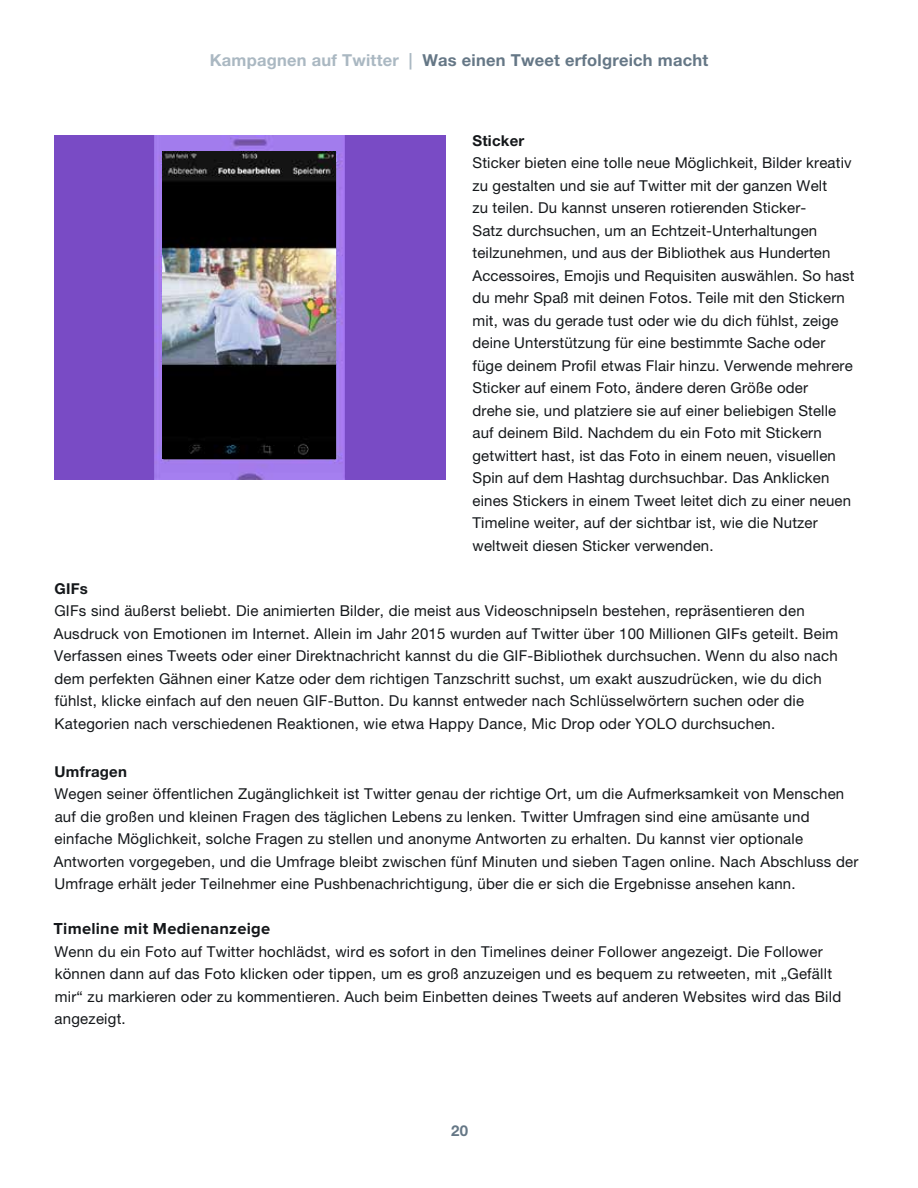
<style>
.page{position:relative;width:918px;height:1188px;background:#fff}
.page>*{position:absolute;margin:0;border:0;box-sizing:border-box;transform-origin:0 0}
.t1{font:700 16.5px "Helvetica Neue LT Pro";letter-spacing:.015em;color:#657786}
.t2{font:700 16.5px "Proxima Nova";letter-spacing:.015em;color:#14171a}
.t3{font:15px/22.5px "Helvetica Neue LT Pro";letter-spacing:.015em;color:#14171a}
.t4{font:700 15px "Helvetica Neue LT Pro";letter-spacing:.015em;color:#14171a}
.t5{font:700 15px "Helvetica Neue LT Pro";color:#657786}
.s1{color:#aab8c2}
</style>
<div class="page">
<div style="left:54px;top:135px;width:392px;height:345px;background:#794bc5"></div>
<img style="left:154px;top:135px;width:191px;height:345px">
<img style="left:163px;top:152px;width:173px;height:307px">
<p class="t1" style="left:210px;top:50px;width:500px"><span class="s1">Kampagnen auf Twitter |</span> Was einen Tweet erfolgreich macht</p>
<p class="t4" style="left:472px;top:131px;width:53px">Sticker</p>
<p class="t3" style="left:472px;top:151px;width:384px">Sticker bieten eine tolle neue Möglichkeit, Bilder kreativ zu gestalten und sie auf Twitter mit der ganzen Welt<br>zu teilen. Du kannst unseren rotierenden Sticker-<br>Satz durchsuchen, um an Echtzeit-Unterhaltungen teilzunehmen, und aus der Bibliothek aus Hunderten Accessoires, Emojis und Requisiten auswählen. So hast du mehr Spaß mit deinen Fotos. Teile mit den Stickern mit, was du gerade tust oder wie du dich fühlst, zeige deine Unterstützung für eine bestimmte Sache oder füge deinem Profil etwas Flair hinzu. Verwende mehrere Sticker auf einem Foto, ändere deren Größe oder<br>drehe sie, und platziere sie auf einer beliebigen Stelle auf deinem Bild. Nachdem du ein Foto mit Stickern getwittert hast, ist das Foto in einem neuen, visuellen Spin auf dem Hashtag durchsuchbar. Das Anklicken eines Stickers in einem Tweet leitet dich zu einer neuen Timeline weiter, auf der sichtbar ist, wie die Nutzer weltweit diesen Sticker verwenden.</p>
<p class="t4" style="left:54px;top:579px;width:35px">GIFs</p>
<p class="t3" style="left:54px;top:599px;width:786px">GIFs sind äußerst beliebt. Die animierten Bilder, die meist aus Videoschnipseln bestehen, repräsentieren den Ausdruck von Emotionen im Internet. Allein im Jahr 2015 wurden auf Twitter über 100 Millionen GIFs geteilt. Beim Verfassen eines Tweets oder einer Direktnachricht kannst du die GIF-Bibliothek durchsuchen. Wenn du also nach dem perfekten Gähnen einer Katze oder dem richtigen Tanzschritt suchst, um exakt auszudrücken, wie du dich fühlst, klicke einfach auf den neuen GIF-Button. Du kannst entweder nach Schlüsselwörtern suchen oder die Kategorien nach verschiedenen Reaktionen, wie etwa Happy Dance, Mic Drop oder YOLO durchsuchen.</p>
<p class="t4" style="left:55px;top:762px;width:74px">Umfragen</p>
<p class="t3" style="left:54px;top:782px;width:806px">Wegen seiner öffentlichen Zugänglichkeit ist Twitter genau der richtige Ort, um die Aufmerksamkeit von Menschen auf die großen und kleinen Fragen des täglichen Lebens zu lenken. Twitter Umfragen sind eine amüsante und einfache Möglichkeit, solche Fragen zu stellen und anonyme Antworten zu erhalten. Du kannst vier optionale Antworten vorgegeben, und die Umfrage bleibt zwischen fünf Minuten und sieben Tagen online. Nach Abschluss der Umfrage erhält jeder Teilnehmer eine Pushbenachrichtigung, über die er sich die Ergebnisse ansehen kann.</p>
<p class="t2" style="left:53px;top:921px;width:218px">Timeline mit Medienanzeige</p>
<p class="t3" style="left:54px;top:940px;width:788px">Wenn du ein Foto auf Twitter hochlädst, wird es sofort in den Timelines deiner Follower angezeigt. Die Follower können dann auf das Foto klicken oder tippen, um es groß anzuzeigen und es bequem zu retweeten, mit „Gefällt mir“ zu markieren oder zu kommentieren. Auch beim Einbetten deines Tweets auf anderen Websites wird das Bild angezeigt.</p>
<p class="t5" style="left:451px;top:1122px;width:18px">20</p>
</div>
